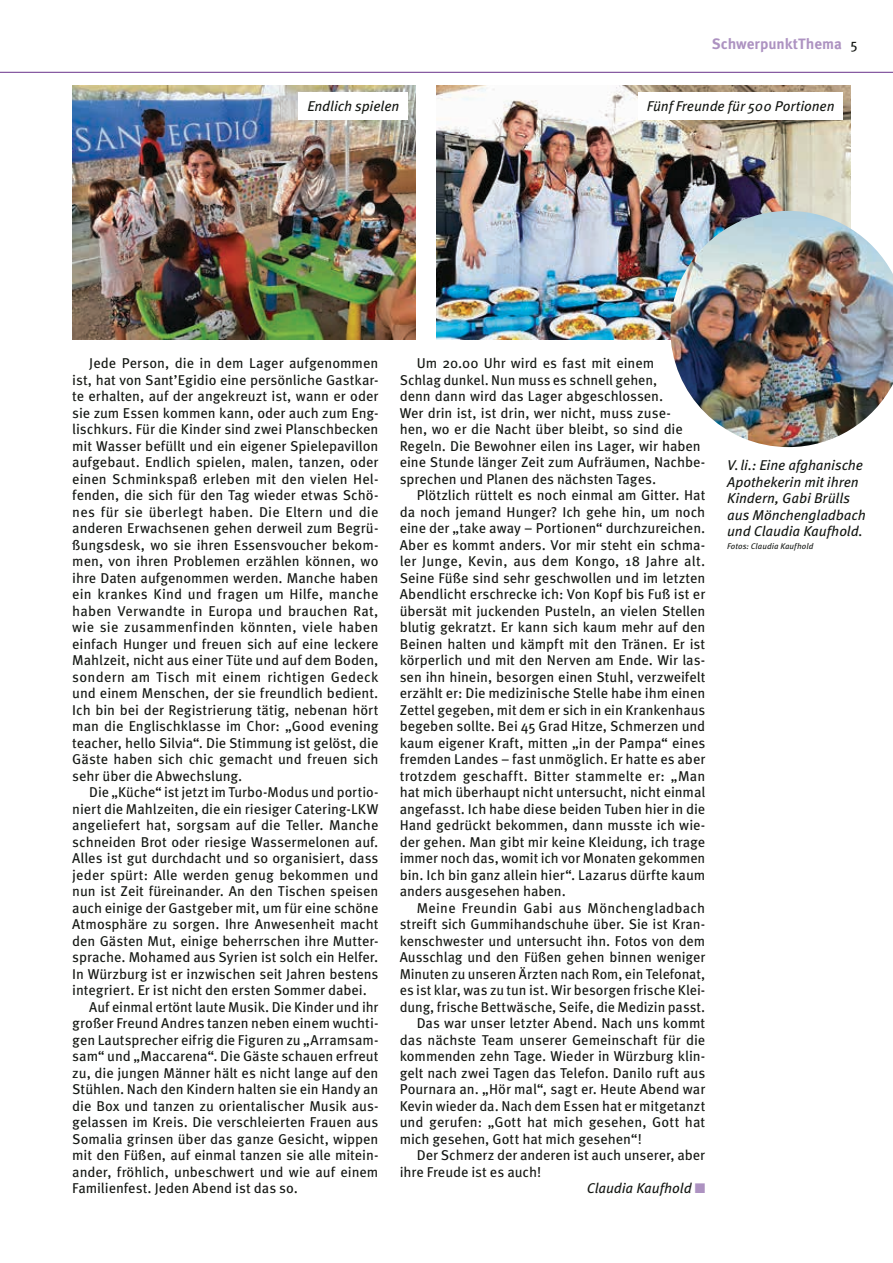
<style>
.page{position:relative;width:893px;height:1263px;background:#fff}
.page>*{position:absolute;margin:0;border:0;box-sizing:border-box;transform-origin:0 0}
.t1{font:700 15px "Meta Pro";letter-spacing:-.005em;color:#ad92c1}
.t2{font:14.25px/16.5px "Meta Pro";color:#141713;text-align:justify}
.t3{font:italic 14.25px/16.5px "Meta Pro";letter-spacing:-.005em;color:#141713}
.t4{font:italic 8.25px "Meta Pro";letter-spacing:.01em;color:#141713}
.s1{color:#ad92c1}
</style>
<div class="page">
<img style="left:72px;top:85px;width:343px;height:255px">
<img style="left:436px;top:85px;width:414px;height:255px">
<img style="left:670px;top:211px;width:223px;height:236px">
<div style="left:299px;top:92px;width:109px;height:28px;background:#fff"></div>
<div style="left:638px;top:92px;width:205px;height:28px;background:#fff"></div>
<hr style="left:0;top:72px;width:893px;height:1px;background:#69318b">
<p class="t1" style="left:712px;top:32px;width:132px">SchwerpunktThema</p>
<p class="t2" style="left:850px;top:35px;width:9px">5</p>
<p class="t3" style="left:307px;top:97px;width:94px">Endlich spielen</p>
<p class="t3" style="left:647px;top:97px;width:189px">Fünf Freunde für 500 Portionen</p>
<p class="t2" style="left:72px;top:354px;width:308px;text-indent:17px">Jede Person, die in dem Lager aufgenommen ist, hat von Sant’Egidio eine persönliche Gastkar&shy;te erhalten, auf der angekreuzt ist, wann er oder sie zum Essen kommen kann, oder auch zum Eng&shy;lischkurs. Für die Kinder sind zwei Planschbecken mit Wasser befüllt und ein eigener Spielepavillon aufgebaut. Endlich spielen, malen, tanzen, oder einen Schminkspaß erleben mit den vielen Hel&shy;fenden, die sich für den Tag wieder etwas Schö&shy;nes für sie überlegt haben. Die Eltern und die anderen Erwachsenen gehen derweil zum Begrü&shy;ßungsdesk, wo sie ihren Essensvoucher bekom&shy;men, von ihren Problemen erzählen können, wo ihre Daten aufgenommen werden. Manche haben ein krankes Kind und fragen um Hilfe, manche haben Verwandte in Europa und brauchen Rat, wie sie zusammenfinden könnten, viele haben einfach Hunger und freuen sich auf eine leckere Mahlzeit, nicht aus einer Tüte und auf dem Boden, sondern am Tisch mit einem richtigen Gedeck und einem Menschen, der sie freundlich bedient.<br>Ich bin bei der Registrierung tätig, nebenan hört man die Englischklasse im Chor: „Good evening teacher, hello Silvia“. Die Stimmung ist gelöst, die Gäste haben sich chic gemacht und freuen sich sehr über die Abwechslung.</p>
<p class="t2" style="left:89px;top:783px;width:291px">Die „Küche“ ist jetzt im Turbo-Modus und portio-</p>
<p class="t2" style="left:72px;top:800px;width:308px">niert die Mahlzeiten, die ein riesiger Catering-LKW</p>
<p class="t2" style="left:72px;top:816px;width:308px">angeliefert hat, sorgsam auf die Teller. Manche</p>
<p class="t2" style="left:72px;top:833px;width:308px">schneiden Brot oder riesige Wassermelonen auf.</p>
<p class="t2" style="left:72px;top:849px;width:308px">Alles ist gut durchdacht und so organisiert, dass</p>
<p class="t2" style="left:72px;top:866px;width:308px">jeder spürt: Alle werden genug bekommen und</p>
<p class="t2" style="left:72px;top:882px;width:308px">nun ist Zeit füreinander. An den Tischen speisen</p>
<p class="t2" style="left:72px;top:899px;width:308px">auch einige der Gastgeber mit, um für eine schöne</p>
<p class="t2" style="left:72px;top:915px;width:308px">Atmosphäre zu sorgen. Ihre Anwesenheit macht</p>
<p class="t2" style="left:72px;top:932px;width:308px">den Gästen Mut, einige beherrschen ihre Mutter-</p>
<p class="t2" style="left:72px;top:948px;width:308px">sprache. Mohamed aus Syrien ist solch ein Helfer.</p>
<p class="t2" style="left:72px;top:965px;width:308px">In Würzburg ist er inzwischen seit Jahren bestens</p>
<p class="t2" style="left:72px;top:981px;width:296px">integriert. Er ist nicht den ersten Sommer dabei.</p>
<p class="t2" style="left:89px;top:998px;width:291px">Auf einmal ertönt laute Musik. Die Kinder und ihr</p>
<p class="t2" style="left:72px;top:1014px;width:308px">großer Freund Andres tanzen neben einem wuchti-</p>
<p class="t2" style="left:72px;top:1031px;width:308px">gen Lautsprecher eifrig die Figuren zu „Arramsam-</p>
<p class="t2" style="left:72px;top:1047px;width:308px">sam“ und „Maccarena“. Die Gäste schauen erfreut</p>
<p class="t2" style="left:72px;top:1064px;width:308px">zu, die jungen Männer hält es nicht lange auf den</p>
<p class="t2" style="left:72px;top:1080px;width:308px">Stühlen. Nach den Kindern halten sie ein Handy an</p>
<p class="t2" style="left:72px;top:1097px;width:308px">die Box und tanzen zu orientalischer Musik aus-</p>
<p class="t2" style="left:72px;top:1113px;width:308px">gelassen im Kreis. Die verschleierten Frauen aus</p>
<p class="t2" style="left:72px;top:1130px;width:308px">Somalia grinsen über das ganze Gesicht, wippen</p>
<p class="t2" style="left:72px;top:1146px;width:308px">mit den Füßen, auf einmal tanzen sie alle mitein-</p>
<p class="t2" style="left:72px;top:1163px;width:308px">ander, fröhlich, unbeschwert und wie auf einem</p>
<p class="t2" style="left:72px;top:1179px;width:227px">Familienfest. Jeden Abend ist das so.</p>
<p class="t2" style="left:400px;top:354px;width:307px;text-align:left;text-indent:17px">Um 20.00 Uhr wird es fast mit einem<br>Schlag dunkel. Nun muss es schnell gehen,<br>denn dann wird das Lager abgeschlossen.<br>Wer drin ist, ist drin, wer nicht, muss zuse-<br>hen, wo er die Nacht über bleibt, so sind die Regeln. Die Bewohner eilen ins Lager, wir haben eine Stunde länger Zeit zum Aufräumen, Nachbe&shy;sprechen und Planen des nächsten Tages.</p>
<p class="t2" style="left:400px;top:486px;width:307px;text-indent:17px">Plötzlich rüttelt es noch einmal am Gitter. Hat da noch jemand Hunger? Ich gehe hin, um noch eine der „take away – Portionen“ durchzureichen.<br>Aber es kommt anders. Vor mir steht ein schma&shy;ler Junge, Kevin, aus dem Kongo, 18 Jahre alt.<br>Seine Füße sind sehr geschwollen und im letzten Abendlicht erschrecke ich: Von Kopf bis Fuß ist er übersät mit juckenden Pusteln, an vielen Stellen blutig gekratzt. Er kann sich kaum mehr auf den Beinen halten und kämpft mit den Tränen. Er ist körperlich und mit den Nerven am Ende. Wir las&shy;sen ihn hinein, besorgen einen Stuhl, verzweifelt erzählt er: Die medizinische Stelle habe ihm einen Zettel gegeben, mit dem er sich in ein Krankenhaus begeben sollte. Bei 45 Grad Hitze, Schmerzen und kaum eigener Kraft, mitten „in der Pampa“ eines fremden Landes – fast unmöglich. Er hatte es aber trotzdem geschafft. Bitter stammelte er: „Man hat mich überhaupt nicht untersucht, nicht einmal angefasst. Ich habe diese beiden Tuben hier in die Hand gedrückt bekommen, dann musste ich wie&shy;der gehen. Man gibt mir keine Kleidung, ich trage immer noch das, womit ich vor Monaten gekommen bin. Ich bin ganz allein hier“. Lazarus dürfte kaum anders ausgesehen haben.</p>
<p class="t2" style="left:417px;top:899px;width:290px">Meine Freundin Gabi aus Mönchengladbach</p>
<p class="t2" style="left:400px;top:915px;width:307px">streift sich Gummihandschuhe über. Sie ist Kran-</p>
<p class="t2" style="left:400px;top:932px;width:307px">kenschwester und untersucht ihn. Fotos von dem</p>
<p class="t2" style="left:400px;top:948px;width:307px">Ausschlag und den Füßen gehen binnen weniger</p>
<p class="t2" style="left:400px;top:965px;width:307px">Minuten zu unseren Ärzten nach Rom, ein Telefonat,</p>
<p class="t2" style="left:400px;top:981px;width:307px">es ist klar, was zu tun ist. Wir besorgen frische Klei-</p>
<p class="t2" style="left:400px;top:998px;width:307px">dung, frische Bettwäsche, Seife, die Medizin passt.</p>
<p class="t2" style="left:417px;top:1014px;width:290px">Das war unser letzter Abend. Nach uns kommt</p>
<p class="t2" style="left:400px;top:1031px;width:307px">das nächste Team unserer Gemeinschaft für die</p>
<p class="t2" style="left:400px;top:1047px;width:307px">kommenden zehn Tage. Wieder in Würzburg klin-</p>
<p class="t2" style="left:400px;top:1064px;width:307px">gelt nach zwei Tagen das Telefon. Danilo ruft aus</p>
<p class="t2" style="left:400px;top:1080px;width:307px">Pournara an. „Hör mal“, sagt er. Heute Abend war</p>
<p class="t2" style="left:400px;top:1097px;width:307px">Kevin wieder da. Nach dem Essen hat er mitgetanzt</p>
<p class="t2" style="left:400px;top:1113px;width:307px">und gerufen: „Gott hat mich gesehen, Gott hat</p>
<p class="t2" style="left:400px;top:1130px;width:244px">mich gesehen, Gott hat mich gesehen“!</p>
<p class="t2" style="left:417px;top:1146px;width:290px">Der Schmerz der anderen ist auch unserer, aber</p>
<p class="t2" style="left:400px;top:1163px;width:143px">ihre Freude ist es auch!</p>
<p class="t3" style="left:587px;top:1179px;width:120px">Claudia Kaufhold <span class="s1">■</span></p>
<p class="t3" style="left:727px;top:456px;width:140px">V.li.: Eine afghanische<br>Apothekerin mit ihren<br>Kindern, Gabi Brülls aus Mönchengladbach und Claudia Kaufhold.</p>
<p class="t4" style="left:727px;top:540px;width:88px">Fotos: Claudia Kaufhold</p>
</div>
